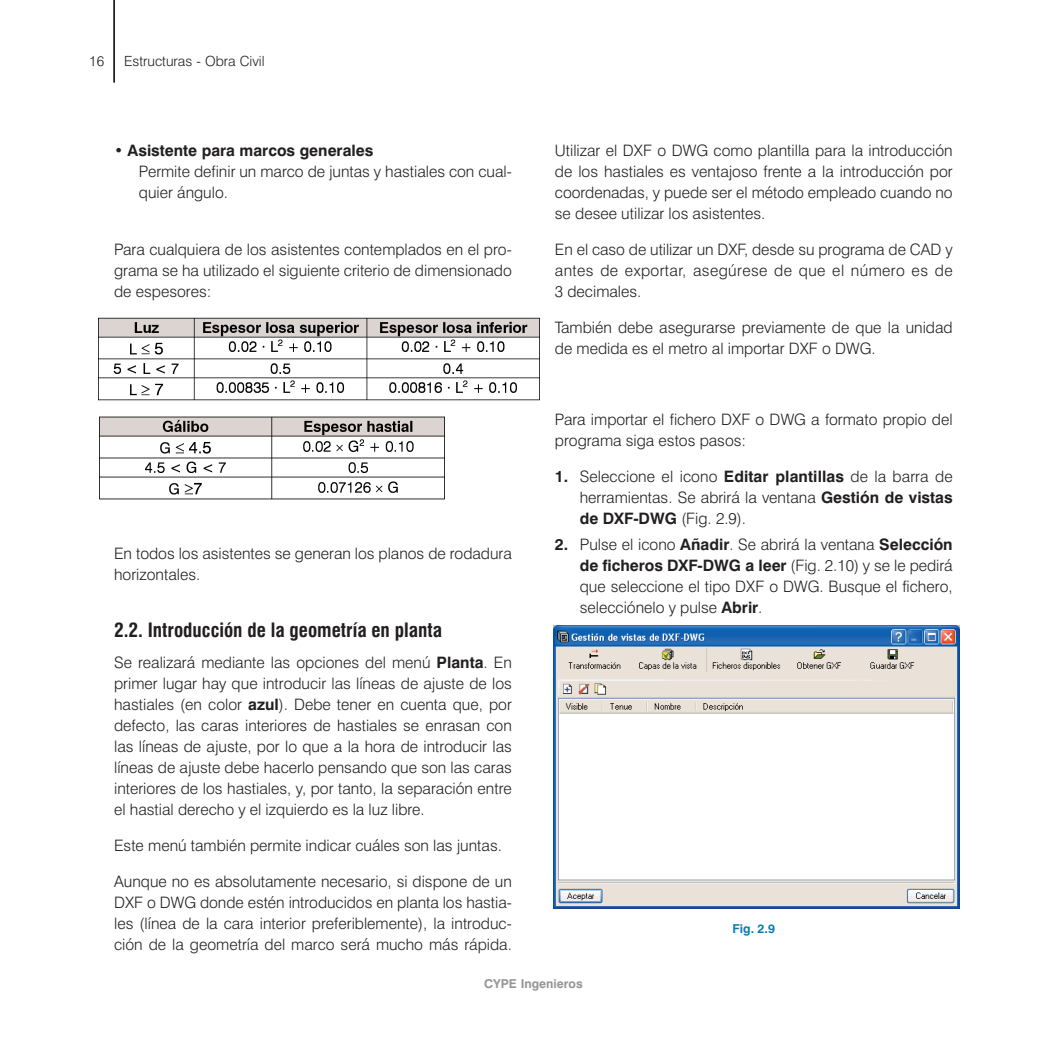
<style>
.page{position:relative;width:1042px;height:1042px;background:#fff}
.page>*{position:absolute;margin:0;border:0;box-sizing:border-box;transform-origin:0 0}
.t1{font:700 condensed 19.25px "Swiss 721 BT";color:#231f20}
.t2{font:300 15.75px/21px "Swiss 721 BT";color:#231f20;text-align:justify}
.t3{font:300 14px "Swiss 721 BT";color:#231f20}
.t4{font:700 12.25px "Swiss 721 BT";color:#939598}
.t5{font:700 12.25px "Swiss 721 BT";color:#057db4}
.s1{font-weight:700}
</style>
<div class="page">
<hr style="left:113px;top:0;width:2px;height:83px;background:#231f20">
<img style="left:99px;top:317px;width:440px;height:83px">
<img style="left:99px;top:416px;width:346px;height:84px">
<img style="left:553px;top:626px;width:406px;height:282px">
<p class="t3" style="left:89px;top:53px;width:16px">16</p>
<p class="t3" style="left:124px;top:53px;width:142px">Estructuras - Obra Civil</p>
<p class="t2" style="left:139px;top:140px;width:374px;text-align:left;text-indent:-25px">• <span class="s1">Asistente para marcos generales<br></span>Permite definir un marco de juntas y hastiales con cual&shy;quier ángulo.</p>
<p class="t2" style="left:114px;top:239px;width:399px">Para cualquiera de los asistentes contemplados en el pro&shy;grama se ha utilizado el siguiente criterio de dimensionado de espesores:</p>
<p class="t2" style="left:114px;top:543px;width:399px">En todos los asistentes se generan los planos de rodadura horizontales.</p>
<p class="t1" style="left:114px;top:619px;width:329px">2.2. Introducción de la geometría en planta</p>
<p class="t2" style="left:114px;top:652px;width:399px">Se realizará mediante las opciones del menú <span class="s1">Planta</span>. En primer lugar hay que introducir las líneas de ajuste de los hastiales (en color <span class="s1">azul</span>). Debe tener en cuenta que, por defecto, las caras interiores de hastiales se enrasan con las líneas de ajuste, por lo que a la hora de introducir las líneas de ajuste debe hacerlo pensando que son las caras interiores de los hastiales, y, por tanto, la separación entre el hastial derecho y el izquierdo es la luz libre.</p>
<p class="t2" style="left:114px;top:835px;width:389px">Este menú también permite indicar cuáles son las juntas.</p>
<p class="t2" style="left:114px;top:870px;width:399px">Aunque no es absolutamente necesario, si dispone de un DXF o DWG donde estén introducidos en planta los hastia&shy;les (línea de la cara interior preferiblemente), la introduc&shy;ción de la geometría del marco será mucho más rápida.</p>
<p class="t2" style="left:555px;top:140px;width:399px">Utilizar el DXF o DWG como plantilla para la introducción de los hastiales es ventajoso frente a la introducción por coordenadas, y puede ser el método empleado cuando no se desee utilizar los asistentes.</p>
<p class="t2" style="left:555px;top:239px;width:399px">En el caso de utilizar un DXF, desde su programa de CAD y antes de exportar, asegúrese de que el número es de 3 decimales.</p>
<p class="t2" style="left:555px;top:317px;width:399px">También debe asegurarse previamente de que la unidad de medida es el metro al importar DXF o DWG.</p>
<p class="t2" style="left:555px;top:409px;width:399px">Para importar el fichero DXF o DWG a formato propio del programa siga estos pasos:</p>
<p class="t2" style="left:580px;top:466px;width:374px;text-indent:-25px"><span class="s1">1.</span> Seleccione el icono <span class="s1">Editar plantillas</span> de la barra de herramientas. Se abrirá la ventana <span class="s1">Gestión de vistas de DXF-DWG</span> (Fig. 2.9).</p>
<p class="t2" style="left:580px;top:534px;width:374px;text-indent:-25px"><span class="s1">2.</span> Pulse el icono <span class="s1">Añadir</span>. Se abrirá la ventana <span class="s1">Selección de ficheros DXF-DWG a leer</span> (Fig. 2.10) y se le pedirá que seleccione el tipo DXF o DWG. Busque el fichero, selecciónelo y pulse <span class="s1">Abrir</span>.</p>
<p class="t5" style="left:732px;top:921px;width:44px">Fig. 2.9</p>
<p class="t4" style="left:484px;top:976px;width:100px">CYPE Ingenieros</p>
</div>
